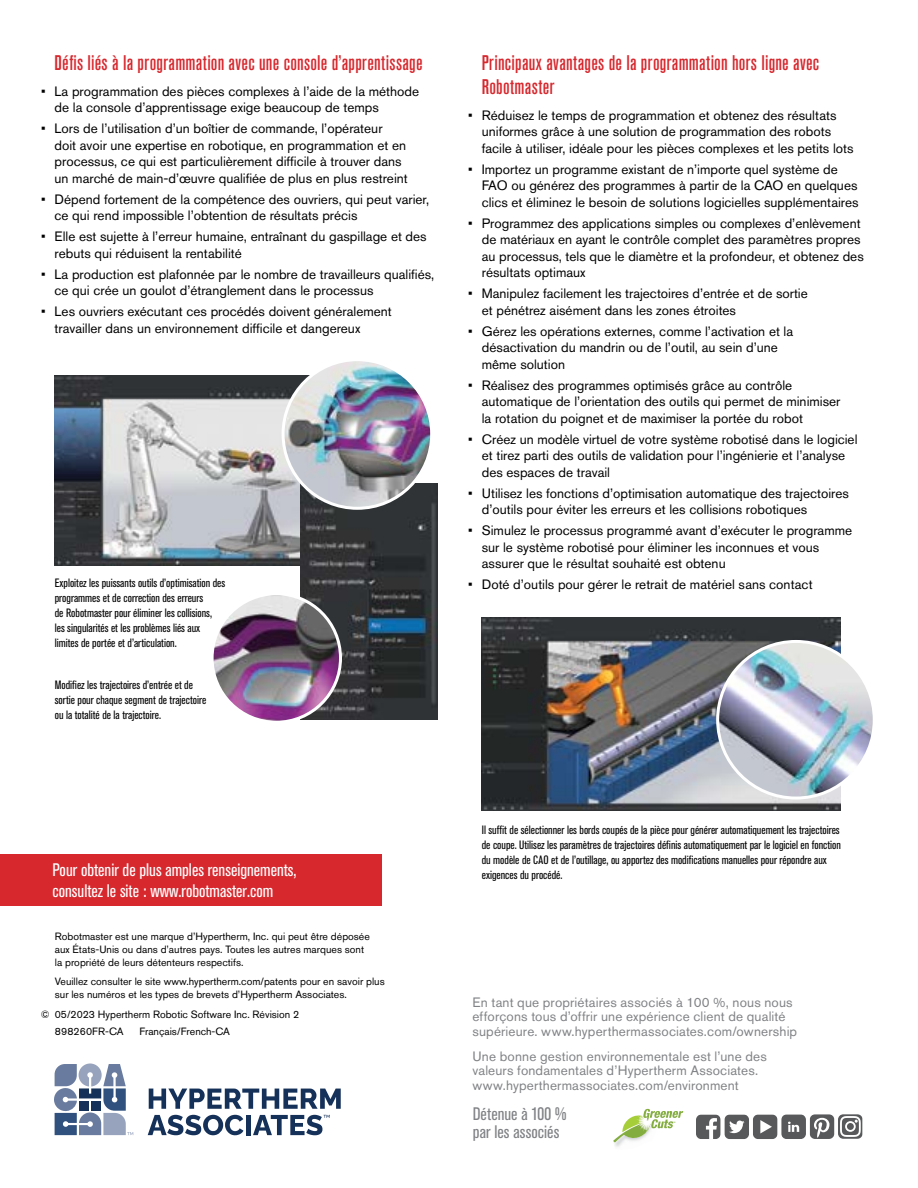
<style>
.page{position:relative;width:918px;height:1188px;background:#fff}
.page>*{position:absolute;margin:0;border:0;box-sizing:border-box;transform-origin:0 0}
.t1{font:500 condensed 21px/24px "Akzidenz Grotesk Pro";letter-spacing:.01em;color:#d7282e}
.t2{font:condensed 18px "Akzidenz Grotesk Pro";color:#fff}
.t3{font:condensed 18px "Akzidenz Grotesk Pro";letter-spacing:.005em;color:#808285}
.t4{font:13.5px/16.5px "Akzidenz Grotesk Pro";color:#000}
.t5{font:13.5px/15px "Akzidenz Grotesk Pro";letter-spacing:.01em;color:#808285}
.t6{font:condensed 12px/15px "Akzidenz Grotesk Pro";color:#000}
.t7{font:10.5px/12.8px "Akzidenz Grotesk Pro";color:#000}
.t8{font:3.3px "Akzidenz Grotesk Pro";color:#78a22f}
</style>
<div class="page">
<img style="left:614px;top:1143px;width:8px;height:4px">
<svg style="left:613px;top:1109px;width:70px;height:34px"></svg>
<svg style="left:696px;top:1114px;width:167px;height:25px"></svg>
<img style="left:55px;top:375px;width:255px;height:190px">
<img style="left:300px;top:483px;width:137px;height:236px">
<img style="left:212px;top:594px;width:129px;height:128px;border-radius:64px">
<div style="left:211px;top:592px;width:131px;height:132px;border:3px solid #fff;border-radius:50%"></div>
<img style="left:283px;top:360px;width:149px;height:148px;border-radius:74px">
<div style="left:282px;top:358px;width:151px;height:152px;border:3px solid #fff;border-radius:50%"></div>
<img style="left:482px;top:618px;width:359px;height:193px">
<img style="left:718px;top:641px;width:156px;height:157px;border-radius:78px">
<div style="left:716px;top:640px;width:160px;height:160px;border:3px solid #fff;border-radius:50%"></div>
<div style="left:0;top:854px;width:381px;height:52px;background:#d7282e"></div>
<svg style="left:149px;top:1089px;width:192px;height:20px"></svg>
<svg style="left:148px;top:1115px;width:95px;height:20px"></svg>
<div style="left:246px;top:1115px;width:5px;height:20px;background:#153159"></div>
<svg style="left:253px;top:1115px;width:77px;height:20px"></svg>
<svg style="left:54px;top:1064px;width:79px;height:71px"></svg>
<div style="left:91px;top:1101px;width:10px;height:10px;background:#153159"></div>
<div style="left:79px;top:1101px;width:10px;height:10px;background:#153159"></div>
<h1 class="t1" style="left:55px;top:50px;width:370px">Défis liés à la programmation avec une console d’apprentissage</h1>
<p class="t4" style="left:55px;top:83px;width:366px;text-indent:-14px">• La programmation des pièces complexes à l’aide de la méthode de la console d’apprentissage exige beaucoup de temps</p>
<p class="t4" style="left:55px;top:120px;width:355px;text-indent:-14px">• Lors de l’utilisation d’un boîtier de commande, l’opérateur<br>doit avoir une expertise en robotique, en programmation et en processus, ce qui est particulièrement difficile à trouver dans un marché de main‑d’œuvre qualifiée de plus en plus restreint</p>
<p class="t4" style="left:55px;top:191px;width:376px;text-indent:-14px">• Dépend fortement de la compétence des ouvriers, qui peut varier, ce qui rend impossible l’obtention de résultats précis</p>
<p class="t4" style="left:55px;top:228px;width:374px;text-indent:-14px">• Elle est sujette à l’erreur humaine, entraînant du gaspillage et des rebuts qui réduisent la rentabilité</p>
<p class="t4" style="left:55px;top:266px;width:381px;text-indent:-14px">• La production est plafonnée par le nombre de travailleurs qualifiés, ce qui crée un goulot d’étranglement dans le processus</p>
<p class="t4" style="left:55px;top:303px;width:339px;text-indent:-14px">• Les ouvriers exécutant ces procédés doivent généralement travailler dans un environnement difficile et dangereux</p>
<p class="t6" style="left:55px;top:575px;width:172px">Exploitez les puissants outils d’optimisation des programmes et de correction des erreurs<br>de Robotmaster pour éliminer les collisions,<br>les singularités et les problèmes liés aux limites de portée et d’articulation.</p>
<p class="t6" style="left:55px;top:677px;width:153px">Modifiez les trajectoires d’entrée et de sortie pour chaque segment de trajectoire ou la totalité de la trajectoire.</p>
<h1 class="t1" style="left:482px;top:50px;width:339px">Principaux avantages de la programmation hors ligne avec<br>Robotmaster</h1>
<p class="t4" style="left:482px;top:107px;width:373px;text-indent:-14px">• Réduisez le temps de programmation et obtenez des résultats uniformes grâce à une solution de programmation des robots facile à utiliser, idéale pour les pièces complexes et les petits lots</p>
<p class="t4" style="left:482px;top:161px;width:378px;text-indent:-14px">• Importez un programme existant de n’importe quel système de<br>FAO ou générez des programmes à partir de la CAO en quelques clics et éliminez le besoin de solutions logicielles supplémentaires</p>
<p class="t4" style="left:482px;top:215px;width:384px;text-indent:-14px">• Programmez des applications simples ou complexes d’enlèvement de matériaux en ayant le contrôle complet des paramètres propres au processus, tels que le diamètre et la profondeur, et obtenez des résultats optimaux</p>
<p class="t4" style="left:482px;top:285px;width:328px;text-indent:-14px">• Manipulez facilement les trajectoires d’entrée et de sortie et pénétrez aisément dans les zones étroites</p>
<p class="t4" style="left:482px;top:323px;width:313px;text-indent:-14px">• Gérez les opérations externes, comme l’activation et la désactivation du mandrin ou de l’outil, au sein d’une même solution</p>
<p class="t4" style="left:482px;top:377px;width:360px;text-indent:-14px">• Réalisez des programmes optimisés grâce au contrôle automatique de l’orientation des outils qui permet de minimiser la rotation du poignet et de maximiser la portée du robot</p>
<p class="t4" style="left:482px;top:431px;width:377px;text-indent:-14px">• Créez un modèle virtuel de votre système robotisé dans le logiciel et tirez parti des outils de validation pour l’ingénierie et l’analyse des espaces de travail</p>
<p class="t4" style="left:482px;top:485px;width:369px;text-indent:-14px">• Utilisez les fonctions d’optimisation automatique des trajectoires d’outils pour éviter les erreurs et les collisions robotiques</p>
<p class="t4" style="left:482px;top:522px;width:372px;text-indent:-14px">• Simulez le processus programmé avant d’exécuter le programme sur le système robotisé pour éliminer les inconnues et vous assurer que le résultat souhaité est obtenu</p>
<p class="t4" style="left:468px;top:576px;width:346px">• Doté d’outils pour gérer le retrait de matériel sans contact</p>
<p class="t6" style="left:482px;top:822px;width:361px;text-align:justify">Il suffit de sélectionner les bords coupés de la pièce pour générer automatiquement les trajectoires de coupe. Utilisez les paramètres de trajectoires définis automatiquement par le logiciel en fonction du modèle de CAO et de l’outillage, ou apportez des modifications manuelles pour répondre aux</p>
<h2 class="t2" style="left:52px;top:859px;width:246px">Pour obtenir de plus amples renseignements,</h2>
<p class="t6" style="left:482px;top:867px;width:82px">exigences du procédé.</p>
<h2 class="t2" style="left:52px;top:880px;width:222px">consultez le site : www.robotmaster.com</h2>
<p class="t7" style="left:55px;top:930px;width:317px">Robotmaster est une marque d’Hypertherm, Inc. qui peut être déposée aux États‑Unis ou dans d’autres pays. Toutes les autres marques sont la propriété de leurs détenteurs respectifs.</p>
<p class="t7" style="left:55px;top:975px;width:331px">Veuillez consulter le site www.hypertherm.com/patents pour en savoir plus sur les numéros et les types de brevets d’Hypertherm Associates.</p>
<p class="t7" style="left:55px;top:1006px;width:246px;line-height:16.8px;text-indent:-14px">© 05/2023 Hypertherm Robotic Software Inc. Révision 2<br>898260FR-CA</p>
<p class="t5" style="left:472px;top:994px;width:326px">En tant que propriétaires associés à 100 %, nous nous efforçons tous d’offrir une expérience client de qualité supérieure. www.hyperthermassociates.com/ownership</p>
<p class="t5" style="left:472px;top:1048px;width:296px">Une bonne gestion environnementale est l’une des valeurs fondamentales d’Hypertherm Associates. www.hyperthermassociates.com/environment</p>
<p class="t7" style="left:139px;top:1025px;width:92px">Français/French-CA</p>
<h2 class="t3" style="left:473px;top:1102px;width:95px">Détenue à 100 %</h2>
<h2 class="t3" style="left:473px;top:1120px;width:88px">par les associés</h2>
<p class="t8" style="left:673px;top:1121px;width:4px">™</p>
</div>
